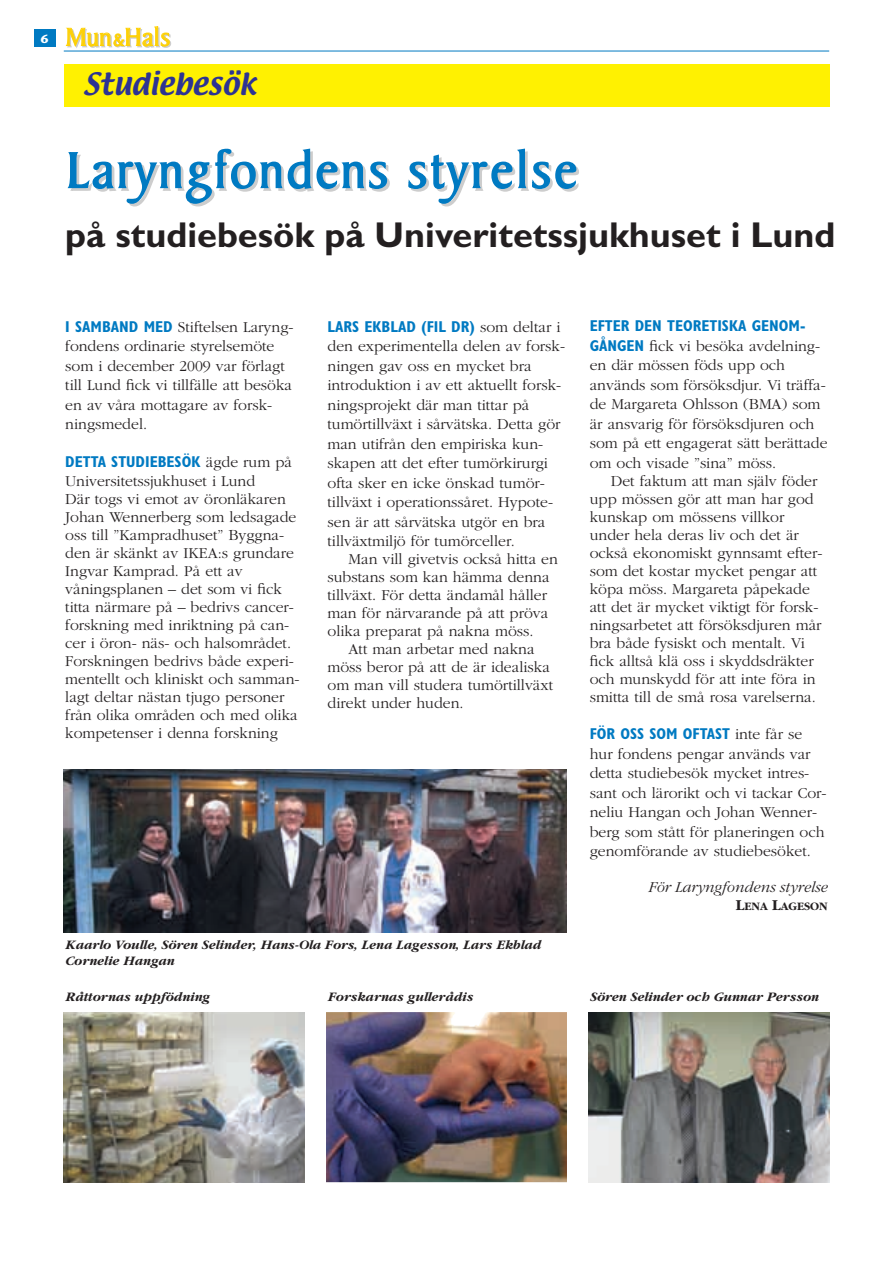
<style>
.page{position:relative;width:893px;height:1263px;background:#fff}
.page>*{position:absolute;margin:0;border:0;box-sizing:border-box;transform-origin:0 0}
.t1{font:54px "Baker Signet";letter-spacing:.05em;color:#007ac2}
.t2{font:700 36px "Gill Sans";color:#231f20}
.t3{font:27px "Textile";color:#2d3393}
.t4{font:27px "Baker Signet";letter-spacing:.015em;color:#fed105}
.t5{font:300 15.75px/18px "Garamond";color:#231f20}
.t6{font:700 condensed 15.75px "Gill Sans";color:#007ac2}
.t7{font:italic 300 15.75px "Garamond";color:#231f20}
.t8{font:italic 700 13.5px/16.2px "Garamond";color:#231f20}
.t9{font:700 12px "Stone Sans";color:#fff}
.t10{font:700 11.85px "Garamond";color:#231f20}
.s1{font-size:18px}
.s2{font-family:"Gill Sans";font-weight:700;font-stretch:condensed;color:#007ac2}
.s3{font-family:"Garamond";font-weight:300;font-stretch:normal;color:#231f20}
.s4{font-size:15.75px}
</style>
<div class="page">
<div style="left:34px;top:30px;width:21px;height:17px;background:#007ac2"></div>
<hr style="left:64px;top:51px;width:765px;height:1px;background:#007ac2">
<img style="left:64px;top:770px;width:503px;height:163px">
<img style="left:326px;top:1012px;width:241px;height:170px">
<img style="left:64px;top:1012px;width:241px;height:170px">
<img style="left:588px;top:1012px;width:241px;height:170px">
<div style="left:64px;top:64px;width:765px;height:42px;background:#fff101"></div>
<p class="t9" style="left:41px;top:34px;width:9px">6</p>
<h3 class="t4" style="left:66px;top:27px;width:106px">Mun<span class="s1">&amp;</span>Hals</h3>
<h3 class="t3" style="left:83px;top:70px;width:174px">Studiebesök</h3>
<h1 class="t1" style="left:66px;top:150px;width:512px">Laryngfondens styrelse</h1>
<h2 class="t2" style="left:65px;top:221px;width:772px">på studiebesök på Univeritetssjukhuset i Lund</h2>
<p class="t5" style="left:65px;top:316px;width:230px;line-height:19.5px"><span class="s2">I SAMBAND MED</span> Stiftelsen Laryng&shy;fondens ordinarie styrelsemöte som i december 2009 var förlagt till Lund fick vi tillfälle att besöka en av våra mottagare av forsk&shy;ningsmedel.</p>
<p class="t6" style="left:65px;top:455px;width:228px">DETTA STUDIEBESÖK <span class="s3">ägde rum på</span></p>
<p class="t5" style="left:65px;top:472px;width:236px">Universitetssjukhuset i Lund<br>Där togs vi emot av öronläkaren<br>Johan Wennerberg som ledsagade oss till ”Kampradhuset” Byggna&shy;den är skänkt av IKEA:s grundare<br>Ingvar Kamprad. På ett av våningsplanen – det som vi fick titta närmare på – bedrivs cancer&shy;forskning med inriktning på can&shy;cer i öron- näs- och halsområdet.<br>Forskningen bedrivs både experi&shy;mentellt och kliniskt och samman&shy;lagt deltar nästan tjugo personer från olika områden och med olika kompetenser i denna forskning</p>
<p class="t6" style="left:327px;top:320px;width:234px">LARS EKBLAD (FIL DR) <span class="s3">som deltar i</span></p>
<p class="t5" style="left:327px;top:336px;width:239px;line-height:19.5px">den experimentella delen av forsk&shy;ningen gav oss en mycket bra introduktion i av ett aktuellt forsk&shy;ningsprojekt där man tittar på tumörtillväxt i sårvätska. Detta gör man utifrån den empiriska kun&shy;skapen att det efter tumörkirurgi ofta sker en icke önskad tumör&shy;tillväxt i operationssåret. Hypote&shy;sen är att sårvätska utgör en bra tillväxtmiljö för tumörceller.</p>
<p class="t5" style="left:327px;top:550px;width:232px;text-indent:21px">Man vill givetvis också hitta en substans som kan hämma denna tillväxt. För detta ändamål håller man för närvarande på att pröva olika preparat på nakna möss.</p>
<p class="t5" style="left:327px;top:640px;width:227px;text-indent:21px">Att man arbetar med nakna möss beror på att de är idealiska om man vill studera tumörtillväxt direkt under huden.</p>
<p class="t6" style="left:590px;top:320px;width:217px">EFTER DEN TEORETISKA GENOM-</p>
<p class="t5" style="left:590px;top:335px;width:239px;line-height:19.5px"><span class="s2">GÅNGEN</span> fick vi besöka avdelning&shy;en där mössen föds upp och används som försöksdjur. Vi träffa&shy;de Margareta Ohlsson (BMA) som är ansvarig för försöksdjuren och som på ett engagerat sätt berättade om och visade ”sina” möss.</p>
<p class="t5" style="left:590px;top:471px;width:234px;text-indent:21px">Det faktum att man själv föder upp mössen gör att man har god kunskap om mössens villkor under hela deras liv och det är också ekonomiskt gynnsamt efter&shy;som det kostar mycket pengar att köpa möss. Margareta påpekade att det är mycket viktigt för forsk&shy;ningsarbetet att försöksdjuren mår bra både fysiskt och mentalt. Vi fick alltså klä oss i skyddsdräkter och munskydd för att inte föra in smitta till de små rosa varelserna.</p>
<p class="t6" style="left:590px;top:728px;width:214px">FÖR OSS SOM OFTAST <span class="s3">inte får se</span></p>
<p class="t5" style="left:590px;top:743px;width:238px;line-height:19.5px">hur fondens pengar används var detta studiebesök mycket intres&shy;sant och lärorikt och vi tackar Cor&shy;neliu Hangan och Johan Wenner&shy;berg som stått för planeringen och genomförande av studiebesöket.</p>
<p class="t7" style="left:648px;top:878px;width:181px">För Laryngfondens styrelse</p>
<p class="t10" style="left:736px;top:899px;width:93px"><span class="s4">L</span>ENA <span class="s4">L</span>AGESON</p>
<p class="t8" style="left:65px;top:936px;width:477px">Kaarlo Voulle, Sören Selinder, Hans-Ola Fors, Lena Lagesson, Lars Ekblad<br>Cornelie Hangan</p>
<p class="t8" style="left:65px;top:989px;width:146px">Råttornas uppfödning</p>
<p class="t8" style="left:327px;top:989px;width:147px">Forskarnas gullerådis</p>
<p class="t8" style="left:590px;top:989px;width:231px">Sören Selinder och Gunnar Persson</p>
</div>
